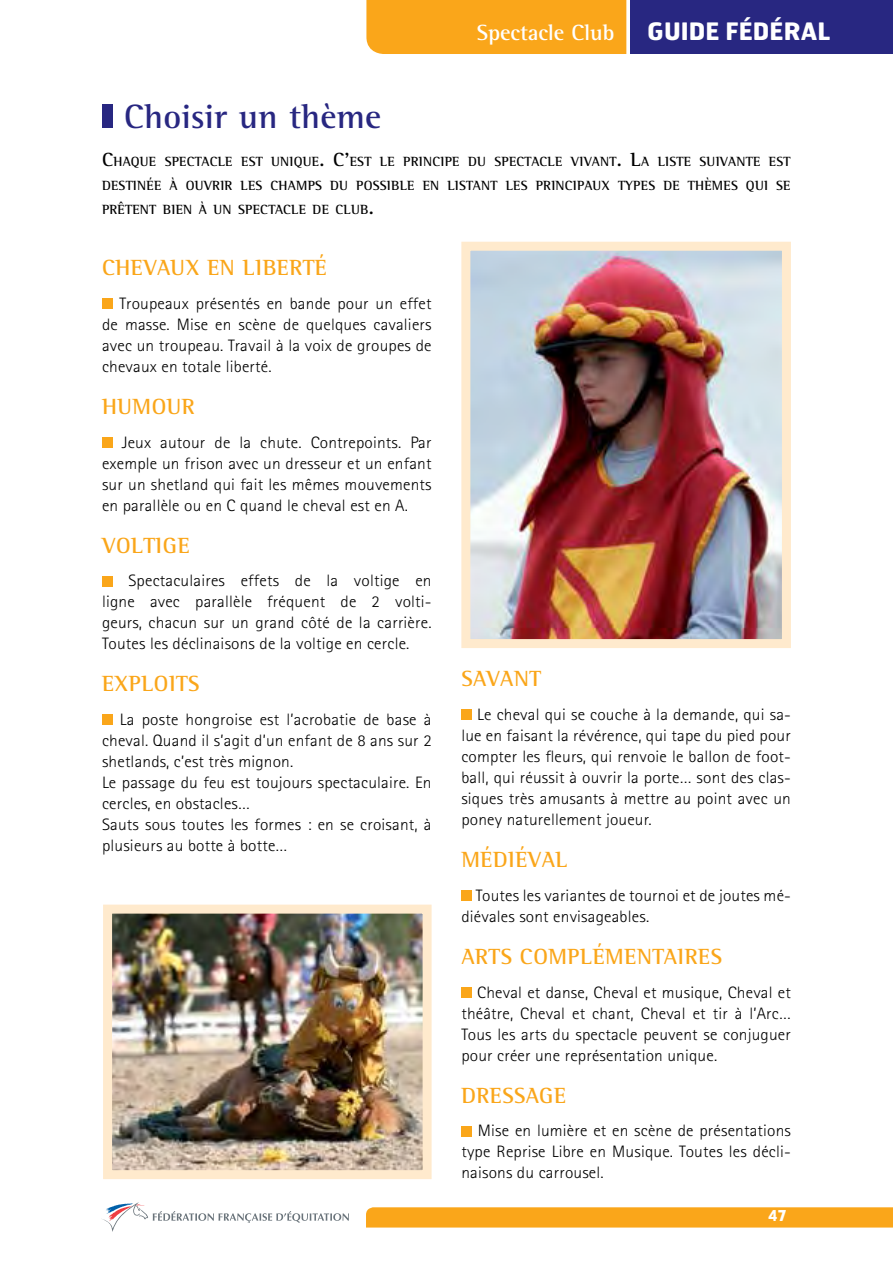
<style>
.page{position:relative;width:893px;height:1263px;background:#fff}
.page>*{position:absolute;margin:0;border:0;box-sizing:border-box;transform-origin:0 0}
.t1{font:700 34.5px "Rotis Semi Serif";color:#282781}
.t2{font:700 24px "Hermes";color:#fff}
.t3{font:700 22.5px "Rotis Semi Serif";letter-spacing:.02em;color:#faa61a}
.t4{font:700 22.5px "Rotis Semi Serif";color:#fff}
.t5{font:300 16.5px/21px "Rotis Sans Serif";letter-spacing:.01em;color:#000;text-align:justify;scale:1.05 1}
.t6{font:700 15px "Hermes";color:#fff}
.t7{font:700 13.65px/24px "Rotis Semi Serif";letter-spacing:.015em;color:#000;text-align:justify}
.s1{font-size:19.5px}
</style>
<div class="page">
<div style="left:366px;top:1207px;width:527px;height:20px;background:#faa61a"></div>
<svg style="left:102px;top:1202px;width:247px;height:30px"></svg>
<div style="left:366px;top:0;width:260px;height:54px;background:#faa61a"></div>
<div style="left:631px;top:0;width:262px;height:54px;background:#282781"></div>
<div style="left:461px;top:709px;width:11px;height:11px;background:#faa61a"></div>
<div style="left:461px;top:890px;width:11px;height:11px;background:#faa61a"></div>
<div style="left:461px;top:987px;width:11px;height:10px;background:#faa61a"></div>
<div style="left:461px;top:1126px;width:11px;height:10px;background:#faa61a"></div>
<div style="left:102px;top:105px;width:11px;height:23px;background:#282781"></div>
<div style="left:102px;top:298px;width:11px;height:11px;background:#faa61a"></div>
<div style="left:102px;top:437px;width:11px;height:11px;background:#faa61a"></div>
<div style="left:102px;top:576px;width:11px;height:10px;background:#faa61a"></div>
<div style="left:102px;top:714px;width:11px;height:11px;background:#faa61a"></div>
<img style="left:471px;top:252px;width:310px;height:386px">
<div style="left:461px;top:242px;width:330px;height:406px;border:9px solid #ffeacd"></div>
<img style="left:113px;top:915px;width:309px;height:254px">
<div style="left:103px;top:905px;width:329px;height:274px;border:9px solid #ffeacd"></div>
<h1 class="t1" style="left:124px;top:96px;width:259px">CHOISIR UN THÈME</h1>
<h3 class="t4" style="left:477px;top:19px;width:139px">SPECTACLE CLUB</h3>
<h2 class="t2" style="left:647px;top:15px;width:185px">GUIDE FÉDÉRAL</h2>
<p class="t7" style="left:102px;top:149px;width:690px"><span class="s1">C</span>HAQUE SPECTACLE EST UNIQUE<span class="s1">. C’</span>EST LE PRINCIPE DU SPECTACLE VIVANT<span class="s1">. L</span>A LISTE SUIVANTE EST DESTINÉE À OUVRIR LES CHAMPS DU POSSIBLE EN LISTANT LES PRINCIPAUX TYPES DE THÈMES QUI SE PRÊTENT BIEN À UN SPECTACLE DE CLUB<span class="s1">.</span></p>
<h3 class="t3" style="left:102px;top:254px;width:227px">CHEVAUX EN LIBERTÉ</h3>
<p class="t5" style="left:102px;top:293px;width:315px;text-indent:17px">Troupeaux présentés en bande pour un effet de masse. Mise en scène de quelques cavaliers avec un troupeau. Travail à la voix de groupes de chevaux en totale liberté.</p>
<h3 class="t3" style="left:102px;top:393px;width:94px">HUMOUR</h3>
<p class="t5" style="left:102px;top:431px;width:315px;text-indent:20px">Jeux autour de la chute. Contrepoints. Par exemple un frison avec un dresseur et un enfant sur un shetland qui fait les mêmes mouvements en parallèle ou en C quand le cheval est en A.</p>
<h3 class="t3" style="left:102px;top:532px;width:89px">VOLTIGE</h3>
<p class="t5" style="left:102px;top:570px;width:315px;text-indent:26px">Spectaculaires effets de la voltige en ligne avec parallèle fréquent de 2 volti&shy;geurs, chacun sur un grand côté de la carrière.<br>Toutes les déclinaisons de la voltige en cercle.</p>
<h3 class="t3" style="left:102px;top:670px;width:99px">EXPLOITS</h3>
<p class="t5" style="left:102px;top:709px;width:315px;text-align:left;text-indent:18px">La poste hongroise est l’acrobatie de base à cheval. Quand il s’agit d’un enfant de 8 ans sur 2 shetlands, c’est très mignon.<br>Le passage du feu est toujours spectaculaire. En cercles, en obstacles…<br>Sauts sous toutes les formes : en se croisant, à plusieurs au botte à botte…</p>
<h3 class="t3" style="left:461px;top:665px;width:81px">SAVANT</h3>
<p class="t5" style="left:461px;top:704px;width:315px;text-indent:16px">Le cheval qui se couche à la demande, qui sa&shy;lue en faisant la révérence, qui tape du pied pour compter les fleurs, qui renvoie le ballon de foot&shy;ball, qui réussit à ouvrir la porte… sont des clas&shy;siques très amusants à mettre au point avec un poney naturellement joueur.</p>
<h3 class="t3" style="left:461px;top:846px;width:108px">MÉDIÉVAL</h3>
<p class="t5" style="left:461px;top:885px;width:315px;text-indent:14px">Toutes les variantes de tournoi et de joutes mé&shy;diévales sont envisageables.</p>
<h3 class="t3" style="left:461px;top:943px;width:262px">ARTS COMPLÉMENTAIRES</h3>
<p class="t5" style="left:461px;top:981px;width:315px;text-indent:16px">Cheval et danse, Cheval et musique, Cheval et théâtre, Cheval et chant, Cheval et tir à l’Arc… Tous les arts du spectacle peuvent se conjuguer pour créer une représentation unique.</p>
<h3 class="t3" style="left:461px;top:1081px;width:106px">DRESSAGE</h3>
<p class="t5" style="left:461px;top:1120px;width:315px;text-indent:16px">Mise en lumière et en scène de présentations type Reprise Libre en Musique. Toutes les décli&shy;naisons du carrousel.</p>
<p class="t6" style="left:768px;top:1206px;width:20px">47</p>
</div>
